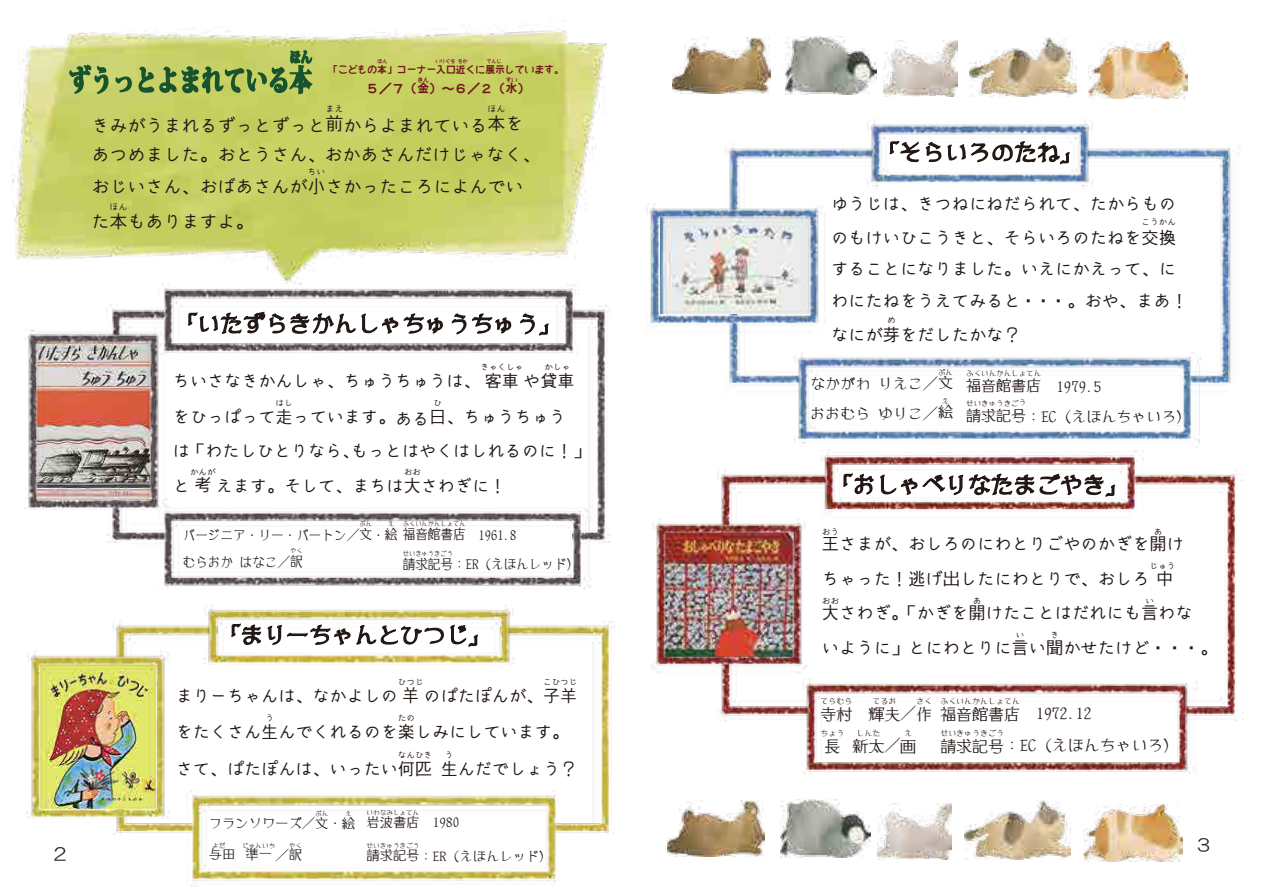
<style>
.page{position:relative;width:1263px;height:893px;background:#fff}
.page>*{position:absolute;margin:0;border:0;box-sizing:border-box;transform-origin:0 0}
.t1{font:18px/32px "komorebi gothic P";color:#221815}
.t2{font:17.25px/34.3px "komorebi gothic";color:#221815}
.t3{font:17.1px/35.7px "komorebi gothic";color:#221815}
.t4{font:16.95px "HG Maru Gothic MPRO";color:#221815}
.t5{font:15.9px "Sanafon Kazari V2.70";color:#221815}
.t6{font:15px "Sanafon Kazari V2.70";color:#221815}
.t7{font:13.65px "Sanafon Kazari V2.70";color:#221815;scale:.92 1}
.t8{font:13.35px "Sanafon Kazari V2.70";color:#221815}
.t9{font:12.75px "JNR Font";color:#72161b}
.t10{font:9.75px "JNR Font";color:#72161b}
.t11{font:9px "komorebi gothic P";color:#221815}
.t12{font:8.55px "komorebi gothic";color:#221815}
.t13{font:7.95px "Sanafon Kazari V2.70";color:#221815}
.t14{font:7.5px "Sanafon Kazari V2.70";color:#221815}
.t15{font:6.9px "Sanafon Kazari V2.70";color:#221815;scale:.92 1}
.t16{font:6.6px "Sanafon Kazari V2.70";color:#221815}
.t17{font:5.85px "JNR Font";color:#72161b}
.t18{font:4.95px "JNR Font";color:#72161b}
.s1{font-size:11.7px}
.s2{font-size:18.3px}
</style>
<div class="page">
<img style="left:12px;top:25px;width:595px;height:235px">
<img style="left:24px;top:304px;width:135px;height:239px">
<img style="left:111px;top:236px;width:494px;height:169px">
<img style="left:111px;top:458px;width:494px;height:114px">
<img style="left:563px;top:572px;width:48px;height:259px">
<img style="left:26px;top:620px;width:139px;height:216px">
<img style="left:156px;top:556px;width:407px;height:160px">
<img style="left:138px;top:743px;width:471px;height:143px">
<svg style="left:69px;top:63px;width:40px;height:32px"></svg>
<svg style="left:115px;top:37px;width:198px;height:113px;background:#b6c461"></svg>
<img style="left:725px;top:143px;width:515px;height:241px">
<img style="left:598px;top:156px;width:273px;height:221px">
<img style="left:818px;top:71px;width:323px;height:165px">
<img style="left:746px;top:304px;width:494px;height:118px">
<img style="left:724px;top:422px;width:520px;height:299px">
<img style="left:603px;top:471px;width:251px;height:247px">
<img style="left:772px;top:402px;width:416px;height:161px">
<img style="left:754px;top:630px;width:486px;height:145px">
<img style="left:1083px;top:804px;width:99px;height:58px">
<img style="left:667px;top:800px;width:98px;height:56px">
<img style="left:780px;top:799px;width:91px;height:58px">
<img style="left:878px;top:803px;width:74px;height:57px">
<img style="left:964px;top:800px;width:107px;height:60px">
<img style="left:1089px;top:42px;width:99px;height:57px">
<img style="left:673px;top:37px;width:97px;height:57px">
<img style="left:786px;top:36px;width:90px;height:58px">
<img style="left:883px;top:40px;width:74px;height:57px">
<img style="left:970px;top:37px;width:106px;height:60px">
<p class="t18" style="left:377px;top:58px;width:11px">ほん</p>
<p class="t18" style="left:436px;top:58px;width:33px">いりぐち ちか</p>
<p class="t18" style="left:486px;top:58px;width:16px">てんじ</p>
<p class="t9" style="left:366px;top:82px;width:165px">５／７（<span class="s1">金</span>）～６／２（<span class="s1">水</span>）</p>
<p class="t10" style="left:328px;top:64px;width:237px">「こどもの本」コーナー入口近くに展示しています。</p>
<p class="t17" style="left:417px;top:77px;width:13px">きん</p>
<p class="t17" style="left:506px;top:77px;width:13px">すい</p>
<p class="t11" style="left:326px;top:104px;width:19px">まえ</p>
<p class="t11" style="left:488px;top:104px;width:19px">ほん</p>
<p class="t1" style="left:92px;top:139px;width:450px">あつめました。おとうさん、おかあさんだけじゃなく、おじいさん、おばあさんが小さかったころによんでい</p>
<p class="t1" style="left:92px;top:109px;width:433px">きみがうまれるずっとずっと前からよまれている本を</p>
<p class="t11" style="left:308px;top:167px;width:19px">ちい</p>
<p class="t11" style="left:110px;top:202px;width:19px">ほん</p>
<p class="t1" style="left:92px;top:205px;width:163px">た本もありますよ。</p>
<p class="t4" style="left:51px;top:845px;width:19px">２</p>
<p class="t12" style="left:481px;top:363px;width:44px">きゃくしゃ</p>
<p class="t12" style="left:545px;top:363px;width:27px">かしゃ</p>
<p class="t3" style="left:173px;top:399px;width:394px">をひっぱって走っています。ある日、ちゅうちゅう</p>
<p class="t3" style="left:173px;top:363px;width:403px">ちいさなきかんしゃ、ちゅうちゅうは、客車や貸車</p>
<p class="t12" style="left:275px;top:399px;width:19px">はし</p>
<p class="t12" style="left:434px;top:399px;width:10px">ひ</p>
<p class="t3" style="left:173px;top:433px;width:418px">は「わたしひとりなら、もっとはやくはしれるのに！」と考えます。そして、まちは大さわぎに！</p>
<p class="t12" style="left:190px;top:468px;width:27px">かんが</p>
<p class="t12" style="left:404px;top:468px;width:19px">おお</p>
<p class="t15" style="left:359px;top:520px;width:15px">ぶん</p>
<p class="t15" style="left:388px;top:520px;width:8px">え</p>
<p class="t15" style="left:403px;top:520px;width:70px">ふくいんかんしょてん</p>
<p class="t15" style="left:403px;top:549px;width:56px">せいきゅうきごう</p>
<p class="t7" style="left:403px;top:557px;width:194px">請求記号：ER（えほんレッド）</p>
<p class="t7" style="left:183px;top:528px;width:364px">バージニア・リー・バートン／文・絵福音館書店　1961.8</p>
<p class="t15" style="left:290px;top:547px;width:15px">やく</p>
<p class="t7" style="left:183px;top:555px;width:132px">むらおか はなこ／訳</p>
<p class="t12" style="left:398px;top:677px;width:27px">ひつじ</p>
<p class="t12" style="left:543px;top:677px;width:36px">こひつじ</p>
<p class="t3" style="left:176px;top:714px;width:394px">をたくさん生んでくれるのを楽しみにしています。</p>
<p class="t3" style="left:176px;top:678px;width:403px">まりーちゃんは、なかよしの<span class="s2">羊</span>のぱたぽんが、子羊</p>
<p class="t12" style="left:266px;top:713px;width:10px">う</p>
<p class="t12" style="left:398px;top:713px;width:19px">たの</p>
<p class="t3" style="left:176px;top:751px;width:258px">さて、ぱたぽんは、いったい何匹</p>
<p class="t12" style="left:398px;top:751px;width:36px">なんひき</p>
<p class="t12" style="left:445px;top:751px;width:10px">う</p>
<p class="t3" style="left:441px;top:751px;width:138px">生んだでしょう？</p>
<p class="t16" style="left:366px;top:809px;width:55px">いわなみしょてん</p>
<p class="t8" style="left:366px;top:815px;width:95px">岩波書店　1980</p>
<p class="t16" style="left:366px;top:842px;width:55px">せいきゅうきごう</p>
<p class="t8" style="left:366px;top:849px;width:188px">請求記号：ER（えほんレッド）</p>
<p class="t16" style="left:315px;top:810px;width:15px">ぶん</p>
<p class="t16" style="left:345px;top:810px;width:8px">え</p>
<p class="t8" style="left:209px;top:816px;width:148px">フランソワーズ／文・絵</p>
<p class="t16" style="left:212px;top:842px;width:21px">よだ　</p>
<p class="t8" style="left:209px;top:848px;width:28px">与田</p>
<p class="t16" style="left:242px;top:842px;width:35px">じゅんいち</p>
<p class="t8" style="left:245px;top:848px;width:58px">準一／訳</p>
<p class="t16" style="left:289px;top:842px;width:15px">やく</p>
<p class="t2" style="left:831px;top:186px;width:346px">ゆうじは、きつねにねだられて、たからもののもけいひこうきと、そらいろのたねを交換</p>
<p class="t12" style="left:1141px;top:218px;width:36px">こうかん</p>
<p class="t2" style="left:831px;top:253px;width:358px;line-height:31.7px">することになりました。いえにかえって、にわにたねをうえてみると・・・。おや、まあ！</p>
<p class="t2" style="left:831px;top:318px;width:191px">なにが芽をだしたかな？</p>
<p class="t12" style="left:887px;top:315px;width:10px">め</p>
<p class="t14" style="left:938px;top:368px;width:17px">ぶん</p>
<p class="t6" style="left:810px;top:376px;width:144px">なかがわ りえこ／文</p>
<p class="t14" style="left:942px;top:397px;width:9px">え</p>
<p class="t6" style="left:938px;top:404px;width:17px">絵</p>
<p class="t6" style="left:810px;top:406px;width:129px">おおむら ゆりこ／</p>
<p class="t14" style="left:966px;top:370px;width:77px">ふくいんかんしょてん</p>
<p class="t6" style="left:966px;top:378px;width:137px">福音館書店 1979.5</p>
<p class="t14" style="left:966px;top:400px;width:62px">せいきゅうきごう</p>
<p class="t6" style="left:966px;top:408px;width:227px">請求記号：EC（えほんちゃいろ）</p>
<p class="t12" style="left:822px;top:527px;width:19px">おう</p>
<p class="t2" style="left:822px;top:527px;width:364px">王さまが、おしろのにわとりごやのかぎを開け</p>
<p class="t12" style="left:1154px;top:527px;width:10px">あ</p>
<p class="t2" style="left:822px;top:561px;width:353px">ちゃった！逃げ出したにわとりで、おしろ中</p>
<p class="t12" style="left:1150px;top:562px;width:27px">じゅう</p>
<p class="t12" style="left:973px;top:596px;width:10px">あ</p>
<p class="t12" style="left:1145px;top:596px;width:10px">い</p>
<p class="t2" style="left:822px;top:630px;width:397px">いように」とにわとりに言い聞かせたけど・・・。</p>
<p class="t12" style="left:822px;top:596px;width:19px">おお</p>
<p class="t2" style="left:822px;top:596px;width:372px">大さわぎ。「かぎを開けたことはだれにも言わな</p>
<p class="t12" style="left:1016px;top:631px;width:10px">い</p>
<p class="t12" style="left:1050px;top:631px;width:10px">き</p>
<p class="t13" style="left:821px;top:697px;width:33px">てらむら</p>
<p class="t5" style="left:821px;top:705px;width:33px">寺村</p>
<p class="t13" style="left:872px;top:697px;width:25px">てるお</p>
<p class="t5" style="left:868px;top:705px;width:65px">輝夫／作</p>
<p class="t13" style="left:916px;top:697px;width:17px">さく</p>
<p class="t13" style="left:821px;top:729px;width:25px">ちょう</p>
<p class="t5" style="left:824px;top:737px;width:17px">長</p>
<p class="t13" style="left:856px;top:729px;width:25px">しんた</p>
<p class="t5" style="left:852px;top:737px;width:65px">新太／画</p>
<p class="t13" style="left:904px;top:729px;width:9px">え</p>
<p class="t13" style="left:940px;top:697px;width:81px">ふくいんかんしょてん</p>
<p class="t5" style="left:940px;top:705px;width:153px">福音館書店 1972.12</p>
<p class="t13" style="left:940px;top:729px;width:65px">せいきゅうきごう</p>
<p class="t5" style="left:940px;top:737px;width:241px">請求記号：EC（えほんちゃいろ）</p>
<p class="t4" style="left:1197px;top:837px;width:14px">3</p>
</div>
